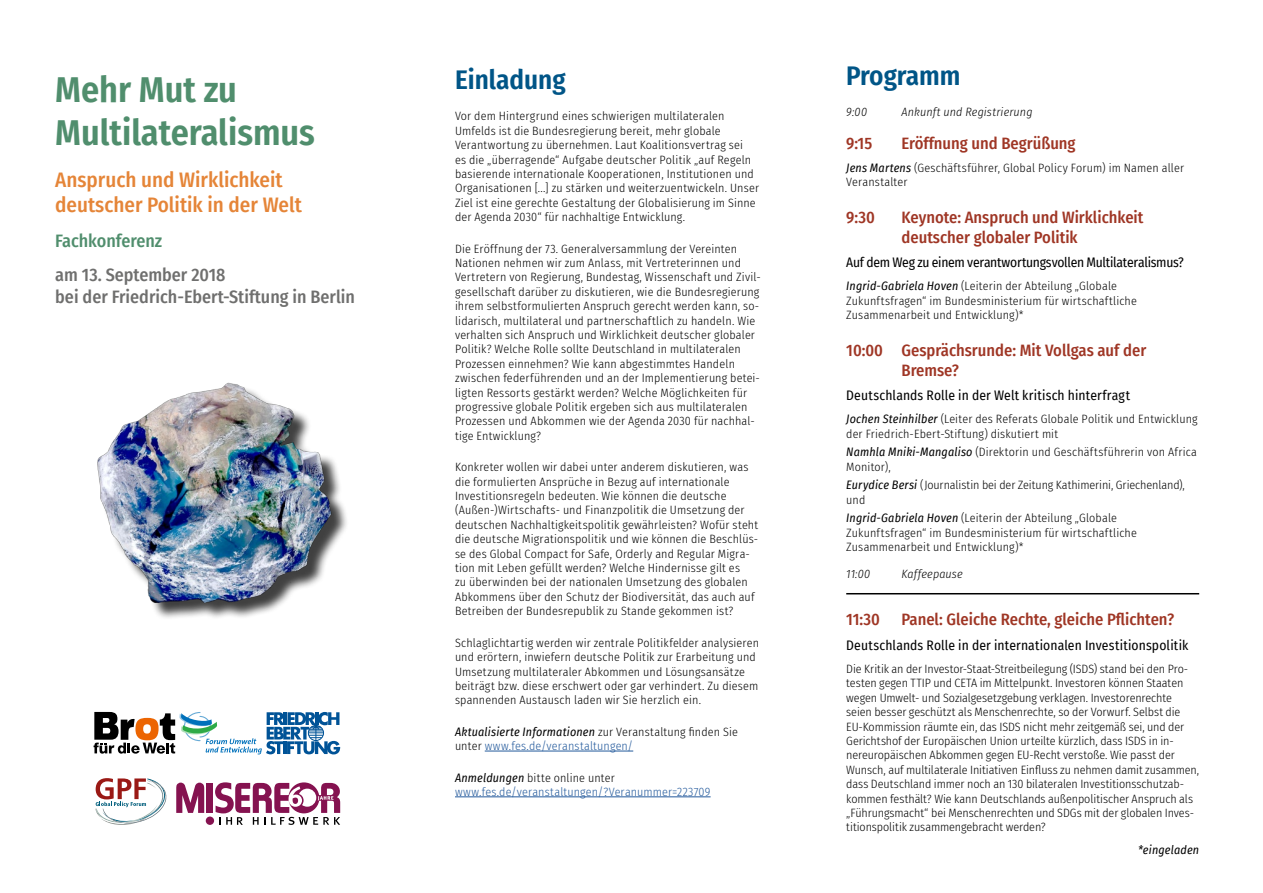
<style>
.page{position:relative;width:1263px;height:893px;background:#fff}
.page>*{position:absolute;margin:0;border:0;box-sizing:border-box;transform-origin:0 0}
.t1{font:600 36px/43.2px "Fira Sans Condensed";color:#508e6d}
.t2{font:600 27px "Fira Sans Condensed";color:#005587}
.t3{font:500 21px/25.2px "Fira Sans Condensed";color:#e58538}
.t4{font:500 18px/21.6px "Fira Sans Condensed";color:#6f6f6e}
.t5{font:500 18px "Fira Sans Condensed";color:#508e6d}
.t6{font:500 16.5px/19.8px "Fira Sans Condensed";color:#9f3625}
.t7{font:13.5px "Fira Sans Condensed";letter-spacing:.005em;color:#000}
.t8{font:13.5px "Fira Sans Condensed";letter-spacing:-.02em;color:#000}
.t9{font:300 12px/14.4px "Fira Sans Condensed";letter-spacing:.01em;color:#000}
.t10{font:300 12px/14.4px "Fira Sans Condensed";letter-spacing:.015em;color:#245a9c}
.t11{font:300 12px/14.4px "Fira Sans Condensed";letter-spacing:-.01em;color:#000}
.t12{font:italic 300 12px "Fira Sans Condensed";letter-spacing:.01em;color:#000}
.t13{font:italic 12px "Fira Sans Condensed";letter-spacing:.015em;color:#000}
.s1{font-weight:400;font-style:italic}
.s2{color:#245a9c}
.s3{font-weight:400;font-style:italic;color:#000}
.s4{color:#000}
</style>
<div class="page">
<hr style="left:485px;top:751px;width:148px;height:1px;background:#245a9c">
<hr style="left:455px;top:796px;width:256px;height:1px;background:#245a9c">
<hr style="left:846px;top:593px;width:353px;height:1px;background:#000">
<img style="left:97px;top:382px;width:247px;height:236px">
<svg style="left:94px;top:712px;width:246px;height:42px"></svg>
<svg style="left:95px;top:778px;width:71px;height:47px"></svg>
<div style="left:207px;top:783px;width:6px;height:30px;background:#851250"></div>
<div style="left:206px;top:816px;width:8px;height:9px;background:#851250;border-radius:50%"></div>
<svg style="left:176px;top:783px;width:28px;height:30px"></svg>
<svg style="left:215px;top:782px;width:125px;height:43px"></svg>
<h1 class="t1" style="left:55px;top:66px;width:261px">Mehr Mut zu<br>Multilateralismus</h1>
<h3 class="t3" style="left:55px;top:166px;width:248px">Anspruch und Wirklichkeit deutscher Politik in der Welt</h3>
<h3 class="t5" style="left:55px;top:226px;width:108px">Fachkonferenz</h3>
<h3 class="t4" style="left:55px;top:263px;width:301px">am 13. September 2018<br>bei der Friedrich-Ebert-Stiftung in Berlin</h3>
<h2 class="t2" style="left:455px;top:58px;width:112px">Einladung</h2>
<p class="t9" style="left:455px;top:109px;width:306px">Vor dem Hintergrund eines schwierigen multilateralen Umfelds ist die Bundesregierung bereit, mehr globale Verantwortung zu übernehmen. Laut Koalitionsvertrag sei<br>es die „überragende“ Aufgabe deutscher Politik „auf Regeln basierende internationale Kooperationen, Institutionen und Organisationen [...] zu stärken und weiterzuentwickeln. Unser Ziel ist eine gerechte Gestaltung der Globalisierung im Sinne der Agenda 2030“ für nachhaltige Entwicklung.</p>
<p class="t9" style="left:455px;top:241px;width:307px">Die Eröffnung der 73. Generalversammlung der Vereinten Nationen nehmen wir zum Anlass, mit Vertreterinnen und Vertretern von Regierung, Bundestag, Wissenschaft und Zivil&shy;gesellschaft darüber zu diskutieren, wie die Bundesregierung ihrem selbstformulierten Anspruch gerecht werden kann, so&shy;lidarisch, multilateral und partnerschaftlich zu handeln. Wie verhalten sich Anspruch und Wirklichkeit deutscher globaler Politik? Welche Rolle sollte Deutschland in multilateralen Prozessen einnehmen? Wie kann abgestimmtes Handeln zwischen federführenden und an der Implementierung betei&shy;ligten Ressorts gestärkt werden? Welche Möglichkeiten für progressive globale Politik ergeben sich aus multilateralen Prozessen und Abkommen wie der Agenda 2030 für nachhal&shy;tige Entwicklung?</p>
<p class="t9" style="left:455px;top:460px;width:305px">Konkreter wollen wir dabei unter anderem diskutieren, was die formulierten Ansprüche in Bezug auf internationale Investitionsregeln bedeuten. Wie können die deutsche (Außen-)Wirtschafts- und Finanzpolitik die Umsetzung der deutschen Nachhaltigkeitspolitik gewährleisten? Wofür steht die deutsche Migrationspolitik und wie können die Beschlüs&shy;se des Global Compact for Safe, Orderly and Regular Migra&shy;tion mit Leben gefüllt werden? Welche Hindernisse gilt es<br>zu überwinden bei der nationalen Umsetzung des globalen Abkommens über den Schutz der Biodiversität, das auch auf Betreiben der Bundesrepublik zu Stande gekommen ist?</p>
<p class="t9" style="left:455px;top:635px;width:306px">Schlaglichtartig werden wir zentrale Politikfelder analysieren und erörtern, inwiefern deutsche Politik zur Erarbeitung und Umsetzung multilateraler Abkommen und Lösungsansätze beiträgt bzw. diese erschwert oder gar verhindert. Zu diesem spannenden Austausch laden wir Sie herzlich ein.</p>
<p class="t9" style="left:455px;top:724px;width:284px"><span class="s1">Aktualisierte Informationen</span> zur Veranstaltung finden Sie unter <span class="s2">www.fes.de/veranstaltungen/</span></p>
<p class="t10" style="left:455px;top:770px;width:257px"><span class="s3">Anmeldungen</span> <span class="s4">bitte online unter </span>www.fes.de/veranstaltungen/?Veranummer=223709</p>
<h2 class="t2" style="left:846px;top:53px;width:116px">Programm</h2>
<p class="t12" style="left:846px;top:104px;width:22px">9:00</p>
<p class="t12" style="left:901px;top:104px;width:132px">Ankunft und Registrierung</p>
<h3 class="t6" style="left:846px;top:132px;width:27px">9:15</h3>
<h3 class="t6" style="left:901px;top:132px;width:176px">Eröffnung und Begrüßung</h3>
<p class="t9" style="left:846px;top:160px;width:339px"><span class="s1">Jens Martens</span> (Geschäftsführer, Global Policy Forum) im Namen aller<br>Veranstalter</p>
<h3 class="t6" style="left:846px;top:206px;width:30px">9:30</h3>
<h3 class="t6" style="left:901px;top:206px;width:243px">Keynote: Anspruch und Wirklichkeit deutscher globaler Politik</h3>
<p class="t8" style="left:846px;top:252px;width:339px">Auf dem Weg zu einem verantwortungsvollen Multilateralismus?</p>
<p class="t9" style="left:846px;top:279px;width:292px"><span class="s1">Ingrid-Gabriela Hoven</span> (Leiterin der Abteilung „Globale<br>Zukunftsfragen“ im Bundesministerium für wirtschaftliche<br>Zusammenarbeit und Entwicklung)*</p>
<h3 class="t6" style="left:901px;top:339px;width:246px;text-indent:-55px">10:00 Gesprächsrunde: Mit Vollgas auf der<br>Bremse?</h3>
<p class="t7" style="left:846px;top:386px;width:285px">Deutschlands Rolle in der Welt kritisch hinterfragt</p>
<p class="t9" style="left:846px;top:412px;width:353px"><span class="s1">Jochen Steinhilber</span> (Leiter des Referats Globale Politik und Entwicklung der Friedrich-Ebert-Stiftung) diskutiert mit</p>
<p class="t9" style="left:846px;top:445px;width:352px"><span class="s1">Namhla Mniki-Mangaliso</span> (Direktorin und Geschäftsführerin von Africa<br>Monitor),</p>
<p class="t11" style="left:846px;top:478px;width:340px"><span class="s1">Eurydice Bersi</span> (Journalistin bei der Zeitung Kathimerini, Griechenland), und</p>
<p class="t9" style="left:846px;top:511px;width:292px"><span class="s1">Ingrid-Gabriela Hoven</span> (Leiterin der Abteilung „Globale<br>Zukunftsfragen“ im Bundesministerium für wirtschaftliche<br>Zusammenarbeit und Entwicklung)*</p>
<p class="t12" style="left:846px;top:566px;width:26px">11:00</p>
<p class="t12" style="left:901px;top:566px;width:63px">Kaffeepause</p>
<h3 class="t6" style="left:846px;top:609px;width:35px">11:30</h3>
<h3 class="t6" style="left:901px;top:609px;width:274px">Panel: Gleiche Rechte, gleiche Pflichten?</h3>
<p class="t7" style="left:846px;top:635px;width:344px">Deutschlands Rolle in der internationalen Investitionspolitik</p>
<p class="t9" style="left:846px;top:662px;width:354px">Die Kritik an der Investor-Staat-Streitbeilegung (ISDS) stand bei den Pro&shy;testen gegen TTIP und CETA im Mittelpunkt. Investoren können Staaten wegen Umwelt- und Sozialgesetzgebung verklagen. Investorenrechte seien besser geschützt als Menschenrechte, so der Vorwurf. Selbst die EU-Kommission räumte ein, das ISDS nicht mehr zeitgemäß sei, und der Gerichtshof der Europäischen Union urteilte kürzlich, dass ISDS in in&shy;nereuropäischen Abkommen gegen EU-Recht verstoße. Wie passt der Wunsch, auf multilaterale Initiativen Einfluss zu nehmen damit zusammen, dass Deutschland immer noch an 130 bilateralen Investitionsschutzab&shy;kommen festhält? Wie kann Deutschlands außenpolitischer Anspruch als „Führungsmacht“ bei Menschenrechten und SDGs mit der globalen Inves&shy;titionspolitik zusammengebracht werden?</p>
<p class="t13" style="left:1138px;top:841px;width:63px">*eingeladen</p>
</div>
